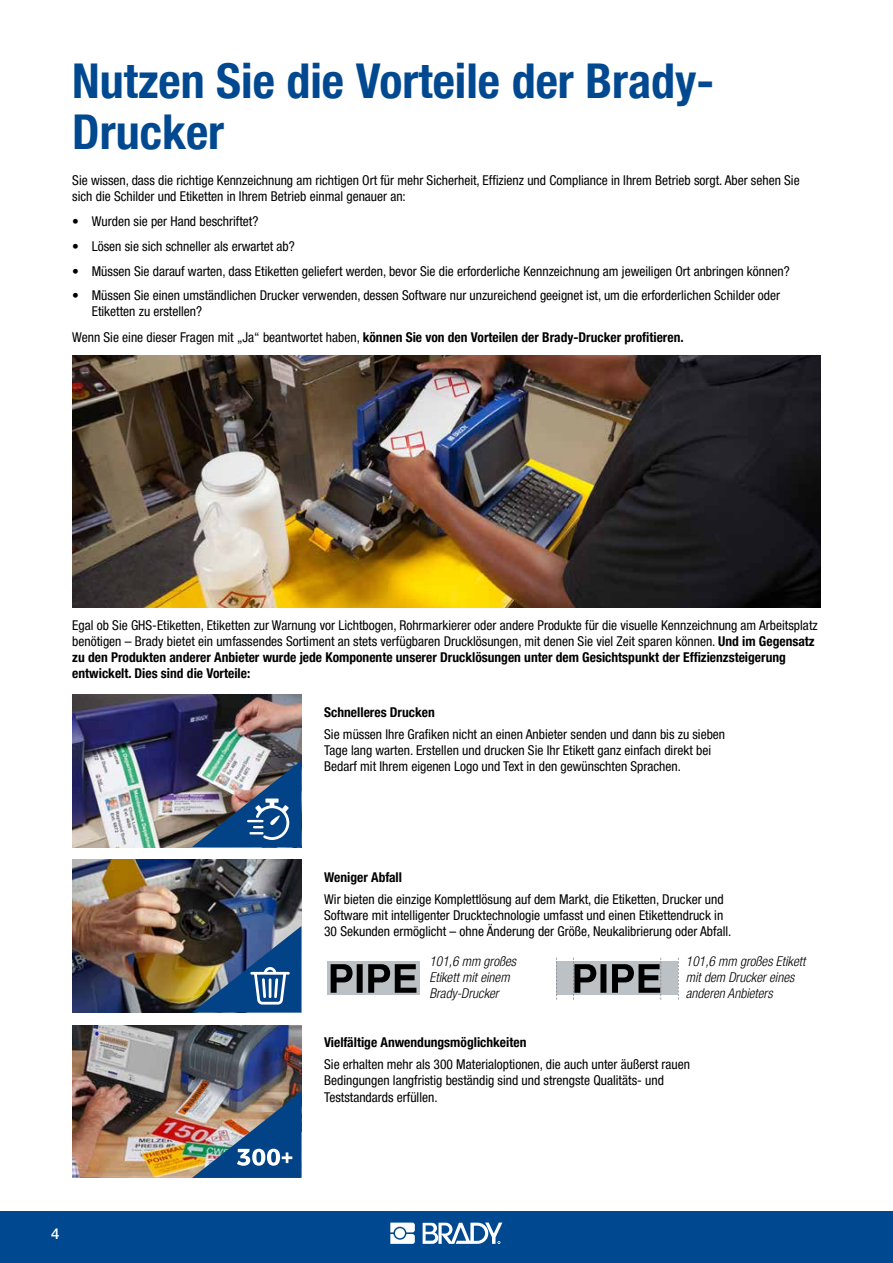
<style>
.page{position:relative;width:893px;height:1263px;background:#fff}
.page>*{position:absolute;margin:0;border:0;box-sizing:border-box;transform-origin:0 0}
.t1{font:700 condensed 48px/51px "Helvetica Neue LT Pro";color:#004990}
.t2{font:500 15px "Helvetica Neue LT Pro";color:#fff}
.t3{font:condensed 13.5px/16.2px "Helvetica Neue LT Pro";color:#000}
.t4{font:700 condensed 13.5px "Helvetica Neue LT Pro";color:#000}
.t5{font:italic 300 condensed 13.5px/16.2px "Helvetica Neue LT Pro";color:#000}
.s1{font-weight:400}
.s2{font-weight:700}
</style>
<div class="page">
<div style="left:0;top:1212px;width:893px;height:51px;background:#004990"></div>
<svg style="left:390px;top:1222px;width:25px;height:22px"></svg>
<svg style="left:423px;top:1222px;width:79px;height:22px"></svg>
<img style="left:72px;top:1025px;width:229px;height:153px">
<img style="left:72px;top:860px;width:229px;height:152px">
<img style="left:72px;top:694px;width:229px;height:153px">
<img style="left:72px;top:356px;width:749px;height:251px">
<img style="left:192px;top:1091px;width:109px;height:87px">
<div style="left:327px;top:962px;width:93px;height:33px;background:#bcc1c5"></div>
<div style="left:557px;top:962px;width:121px;height:33px;background:#bcc1c5"></div>
<svg style="left:331px;top:964px;width:85px;height:29px"></svg>
<svg style="left:556px;top:958px;width:1px;height:42px"></svg>
<svg style="left:573px;top:958px;width:88px;height:42px"></svg>
<svg style="left:678px;top:958px;width:1px;height:42px"></svg>
<img style="left:192px;top:760px;width:109px;height:87px">
<img style="left:192px;top:926px;width:109px;height:86px">
<h1 class="t1" style="left:72px;top:56px;width:643px">Nutzen Sie die Vorteile der Brady-<br>Drucker</h1>
<p class="t3" style="left:72px;top:172px;width:729px">Sie wissen, dass die richtige Kennzeichnung am richtigen Ort für mehr Sicherheit, Effizienz und Compliance in Ihrem Betrieb sorgt. Aber sehen Sie sich die Schilder und Etiketten in Ihrem Betrieb einmal genauer an:</p>
<p class="t3" style="left:72px;top:213px;width:188px">• Wurden sie per Hand beschriftet?</p>
<p class="t3" style="left:72px;top:238px;width:224px">• Lösen sie sich schneller als erwartet ab?</p>
<p class="t3" style="left:72px;top:263px;width:719px">• Müssen Sie darauf warten, dass Etiketten geliefert werden, bevor Sie die erforderliche Kennzeichnung am jeweiligen Ort anbringen können?</p>
<p class="t3" style="left:92px;top:287px;width:690px;text-indent:-19px">• Müssen Sie einen umständlichen Drucker verwenden, dessen Software nur unzureichend geeignet ist, um die erforderlichen Schilder oder<br>Etiketten zu erstellen?</p>
<p class="t4" style="left:72px;top:329px;width:613px"><span class="s1">Wenn Sie eine dieser Fragen mit „Ja“ beantwortet haben,</span> können Sie von den Vorteilen der Brady-Drucker profitieren.</p>
<p class="t3" style="left:72px;top:617px;width:747px">Egal ob Sie GHS-Etiketten, Etiketten zur Warnung vor Lichtbogen, Rohrmarkierer oder andere Produkte für die visuelle Kennzeichnung am Arbeitsplatz benötigen – Brady bietet ein umfassendes Sortiment an stets verfügbaren Drucklösungen, mit denen Sie viel Zeit sparen können. <span class="s2">Und im Gegensatz zu den Produkten anderer Anbieter wurde jede Komponente unserer Drucklösungen unter dem Gesichtspunkt der Effizienzsteigerung entwickelt. Dies sind die Vorteile:</span></p>
<p class="t4" style="left:324px;top:704px;width:112px">Schnelleres Drucken</p>
<p class="t3" style="left:324px;top:725px;width:403px">Sie müssen Ihre Grafiken nicht an einen Anbieter senden und dann bis zu sieben<br>Tage lang warten. Erstellen und drucken Sie Ihr Etikett ganz einfach direkt bei<br>Bedarf mit Ihrem eigenen Logo und Text in den gewünschten Sprachen.</p>
<p class="t4" style="left:324px;top:869px;width:79px">Weniger Abfall</p>
<p class="t3" style="left:324px;top:891px;width:409px">Wir bieten die einzige Komplettlösung auf dem Markt, die Etiketten, Drucker und<br>Software mit intelligenter Drucktechnologie umfasst und einen Etikettendruck in<br>30 Sekunden ermöglicht – ohne Änderung der Größe, Neukalibrierung oder Abfall.</p>
<p class="t5" style="left:429px;top:953px;width:88px">101,6 mm großes<br>Etikett mit einem<br>Brady-Drucker</p>
<p class="t5" style="left:686px;top:953px;width:121px">101,6 mm großes Etikett mit dem Drucker eines anderen Anbieters</p>
<p class="t4" style="left:324px;top:1034px;width:204px">Vielfältige Anwendungsmöglichkeiten</p>
<p class="t3" style="left:324px;top:1056px;width:367px">Sie erhalten mehr als 300 Materialoptionen, die auch unter äußerst rauen<br>Bedingungen langfristig beständig sind und strengste Qualitäts- und<br>Teststandards erfüllen.</p>
<p class="t2" style="left:51px;top:1224px;width:10px">4</p>
</div>
